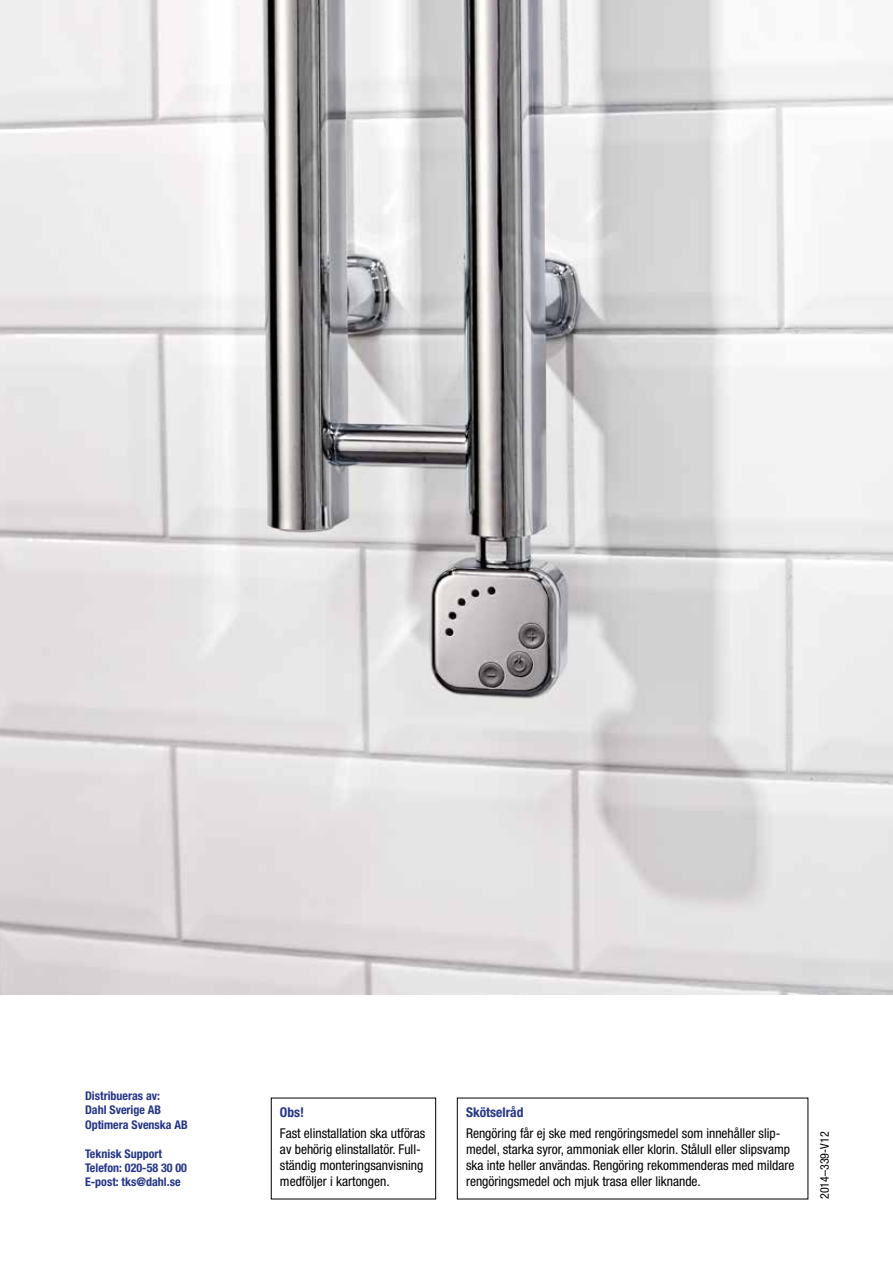
<style>
.page{position:relative;width:893px;height:1263px;background:#fff}
.page>*{position:absolute;margin:0;border:0;box-sizing:border-box;transform-origin:0 0}
.t1{font:condensed 13.5px/16.2px "Helvetica Neue";color:#000}
.t2{font:700 condensed 13.5px "Helvetica Neue";color:#243588}
.t3{font:700 condensed 12px/14.4px "Helvetica Neue";color:#243588}
.t4{font:condensed 12px "Helvetica Neue";color:#000}
</style>
<div class="page">
<div style="left:271px;top:1098px;width:165px;height:101px;border:1px solid #000"></div>
<img style="left:0;top:0;width:893px;height:994px">
<p class="t3" style="left:85px;top:1088px;width:104px">Distribueras av:<br>Dahl Sverige AB<br>Optimera Svenska AB</p>
<p class="t3" style="left:85px;top:1146px;width:103px">Teknisk Support<br>Telefon: 020-58 30 00<br>E-post: tks@dahl.se</p>
<p class="t2" style="left:280px;top:1104px;width:26px">Obs!</p>
<p class="t1" style="left:280px;top:1125px;width:147px">Fast elinstallation ska utföras av behörig elinstallatör. Full&shy;ständig monteringsanvisning medföljer i kartongen.</p>
<p class="t2" style="left:466px;top:1104px;width:59px">Skötselråd</p>
<p class="t1" style="left:466px;top:1125px;width:330px">Rengöring får ej ske med rengöringsmedel som innehåller slip&shy;medel, starka syror, ammoniak eller klorin. Stålull eller slipsvamp ska inte heller användas. Rengöring rekommenderas med mildare rengöringsmedel och mjuk trasa eller liknande.</p>
<p class="t4" style="left:818px;top:1199px;width:69px;rotate:-90deg">2014–339-V12</p>
</div>
